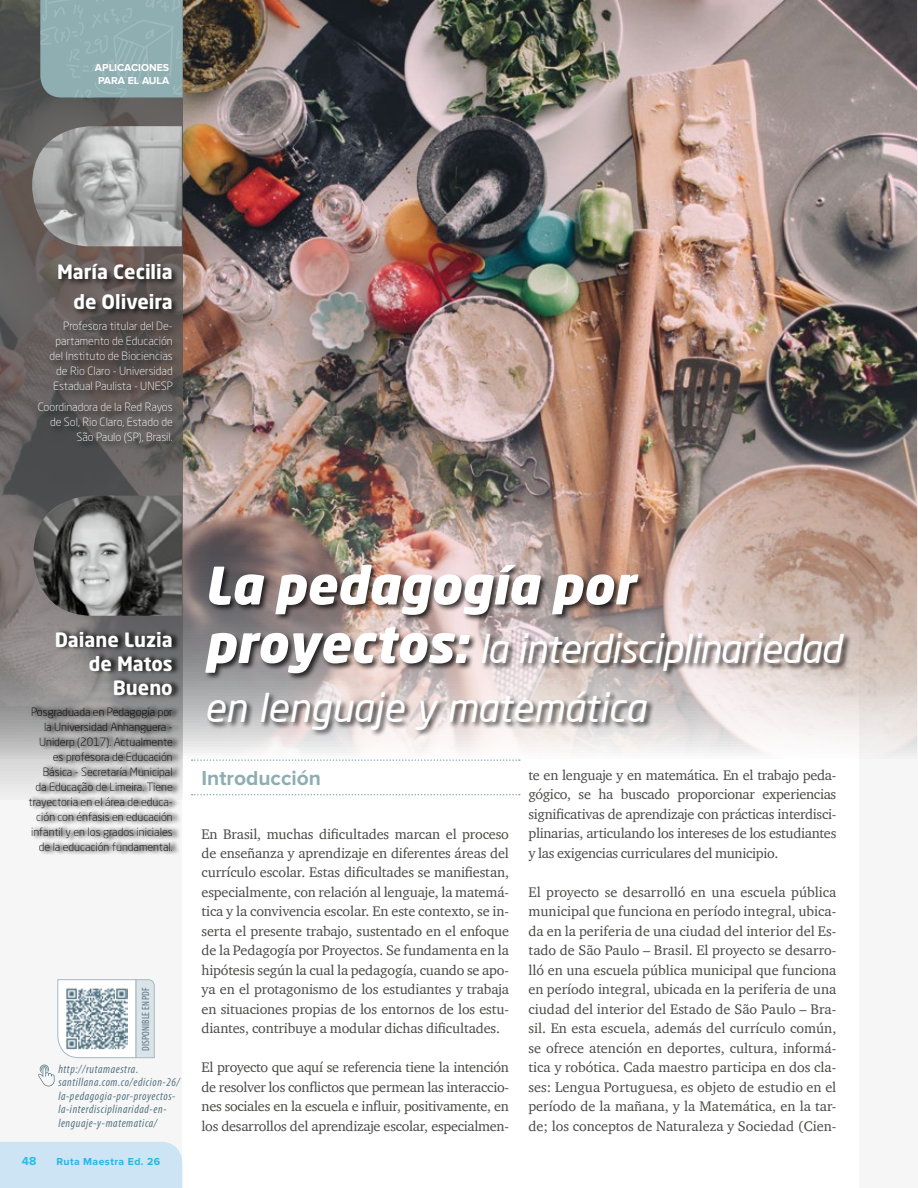
<style>
.page{position:relative;width:918px;height:1188px;background:#f6f6f6}
.page>*{position:absolute;margin:0;border:0;box-sizing:border-box;transform-origin:0 0}
.t1{font:italic 900 51px "Neo Sans Pro";color:#fff}
.t2{font:italic 39px/58.5px "Neo Sans Pro";letter-spacing:-.025em;color:#fff}
.t3{font:700 21px "Proxima Nova";color:#8eaeb2}
.t4{font:700 19.5px/24px "Neo Sans Pro";color:#fff;text-align:right}
.t5{font:14.25px/19.5px "Charter ITC";letter-spacing:-.015em;color:#494948;text-align:justify}
.t6{font:italic condensed 12px/13.5px "Myriad Pro";letter-spacing:.05em;color:#557483}
.t7{font:700 12px "Proxima Nova";color:#27bdef}
.t8{font:300 11.25px/15px "Neo Sans Pro";color:#000;text-align:right}
.t9{font:300 11.25px/15px "Neo Sans Pro";color:#fff;text-align:right}
.t10{font:700 10.5px "Proxima Nova";color:#fff}
.t11{font:700 10.5px "Proxima Nova";letter-spacing:.04em;color:#27bdef}
.t12{font:condensed 10.5px "Myriad Pro";letter-spacing:.01em;color:#557483}
.s1{font-weight:900;font-size:51px}
</style>
<div class="page">
<div style="left:182px;top:0;width:677px;height:1188px;background:#fff"></div>
<img style="left:183px;top:1px;width:733px;height:760px">
<svg style="left:0;top:0;width:183px;height:790px;background:#6a6665"></svg>
<svg style="left:38px;top:1065px;width:17px;height:21px"></svg>
<svg style="left:57px;top:979px;width:98px;height:79px"></svg>
<img style="left:32px;top:126px;width:150px;height:120px">
<svg style="left:192px;top:759px;width:328px;height:2px"></svg>
<svg style="left:192px;top:794px;width:328px;height:1px"></svg>
<img style="left:34px;top:496px;width:148px;height:120px">
<div style="left:29px;top:627px;width:152px;height:228px;background:#000;opacity:.75"></div>
<div style="left:204px;top:563px;width:648px;height:174px;background:#000;opacity:.75"></div>
<div style="left:37px;top:262px;width:143px;height:189px;background:#000;opacity:.75"></div>
<div style="left:0;top:1142px;width:182px;height:46px;background:#cce4f3"></div>
<svg style="left:40px;top:0;width:143px;height:97px;background:#8faeb2"></svg>
<p class="t10" style="left:95px;top:62px;width:14px">Aplicaci</p>
<p class="t10" style="left:141px;top:62px;width:28px">ones</p>
<p class="t10" style="left:98px;top:74px;width:8px">para</p>
<p class="t10" style="left:128px;top:74px;width:36px">el Aula</p>
<p class="t4" style="left:57px;top:256px;width:117px;line-height:30px">María Cecilia de Oliveira</p>
<p class="t9" style="left:49px;top:318px;width:125px">Profesora titular del De&shy;partamento de Educación del Instituto de Biociencias de Rio Claro - Universidad<br>Estadual Paulista - UNESP</p>
<p class="t9" style="left:38px;top:399px;width:136px">Coordinadora de la Red Rayos de Sol, Rio Claro, Estado de<br>São Paulo (SP), Brasil.</p>
<p class="t4" style="left:55px;top:627px;width:120px">Daiane Luzia de Matos<br>Bueno</p>
<p class="t8" style="left:28px;top:704px;width:146px">Posgraduada en Pedagogía por la Universidad Anhanguera -<br>Uniderp (2017). Actualmente es profesora de Educación<br>Básica - Secretaría Municipal<br>da Educação de Limeira. Tiene trayectoria en el área de educa&shy;ción con énfasis en educación infantil y en los grados iniciales de la educación fundamental.</p>
<p class="t12" style="left:139px;top:1051px;width:65px;rotate:-90deg">Disponible en PDF</p>
<p class="t6" style="left:58px;top:1062px;width:123px">http://rutamaestra. santillana.com.co/edicion-26/ la-pedagogia-por-proyectos&shy;la-interdisciplinaridad-en&shy;lenguaje-y-matematica/</p>
<p class="t7" style="left:22px;top:1154px;width:16px">48</p>
<p class="t11" style="left:56px;top:1156px;width:105px">Ruta Maestra Ed. 26</p>
<p class="t1" style="left:204px;top:552px;width:432px">La pedagogía por</p>
<p class="t2" style="left:204px;top:619px;width:639px"><span class="s1">proyectos:</span> la interdisciplinariedad en lenguaje y matemática</p>
<p class="t3" style="left:202px;top:766px;width:121px">Introducción</p>
<p class="t5" style="left:202px;top:824px;width:309px">En Brasil, muchas dificultades marcan el proceso de enseñanza y aprendizaje en diferentes áreas del currículo escolar. Estas dificultades se manifiestan, especialmente, con relación al lenguaje, la matemá&shy;tica y la convivencia escolar. En este contexto, se in&shy;serta el presente trabajo, sustentado en el enfoque de la Pedagogía por Proyectos. Se fundamenta en la hipótesis según la cual la pedagogía, cuando se apo&shy;ya en el protagonismo de los estudiantes y trabaja en situaciones propias de los entornos de los estu&shy;diantes, contribuye a modular dichas dificultades.</p>
<p class="t5" style="left:202px;top:1057px;width:309px">El proyecto que aquí se referencia tiene la intención de resolver los conflictos que permean las interaccio&shy;nes sociales en la escuela e influir, positivamente, en los desarrollos del aprendizaje escolar, especialmen-</p>
<p class="t5" style="left:528px;top:765px;width:309px">te en lenguaje y en matemática. En el trabajo peda&shy;gógico, se ha buscado proporcionar experiencias significativas de aprendizaje con prácticas interdisci&shy;plinarias, articulando los intereses de los estudiantes y las exigencias curriculares del municipio.</p>
<p class="t5" style="left:528px;top:882px;width:309px">El proyecto se desarrolló en una escuela pública municipal que funciona en período integral, ubica&shy;da en la periferia de una ciudad del interior del Es&shy;tado de São Paulo – Brasil. El proyecto se desarro&shy;lló en una escuela pública municipal que funciona en período integral, ubicada en la periferia de una ciudad del interior del Estado de São Paulo – Bra&shy;sil. En esta escuela, además del currículo común, se ofrece atención en deportes, cultura, informá&shy;tica y robótica. Cada maestro participa en dos cla&shy;ses: Lengua Portuguesa, es objeto de estudio en el período de la mañana, y la Matemática, en la tar&shy;de; los conceptos de Naturaleza y Sociedad (Cien-</p>
</div>
